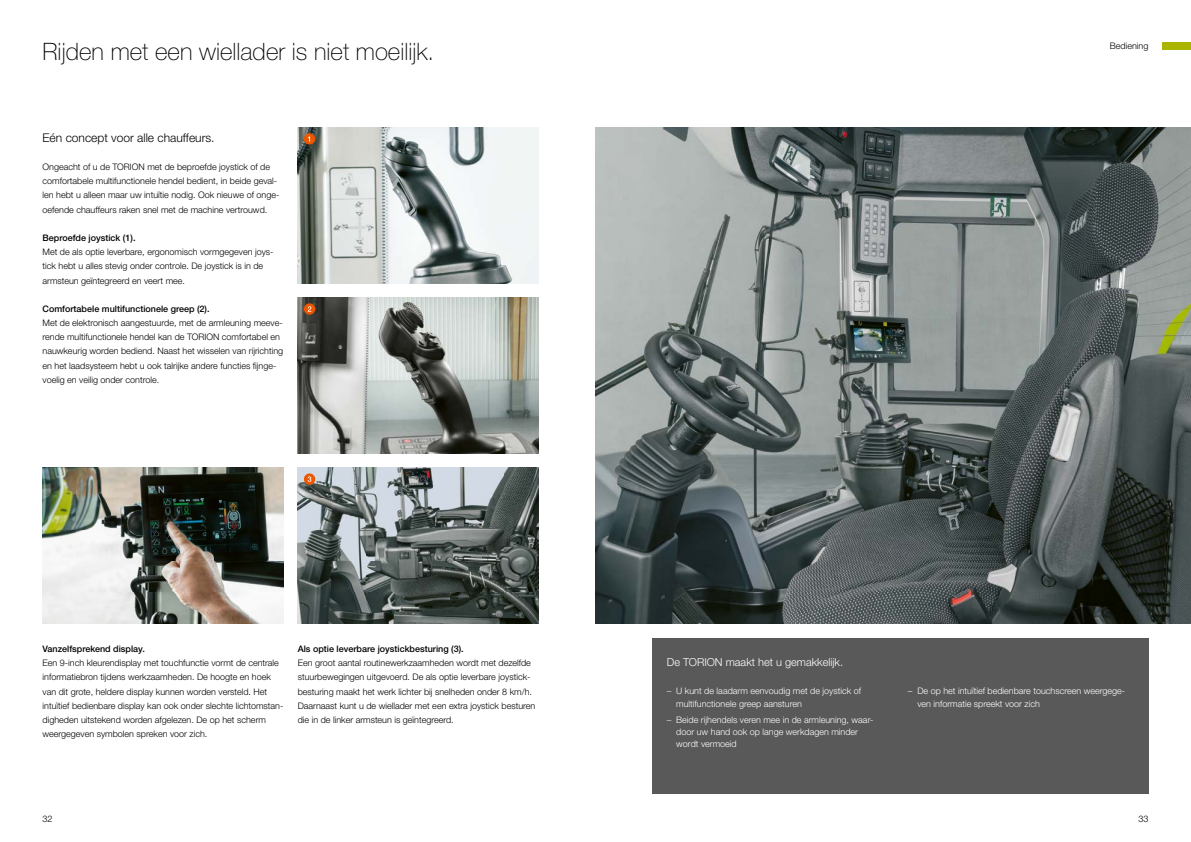
<style>
.page{position:relative;width:1191px;height:842px;background:#fff}
.page>*{position:absolute;margin:0;border:0;box-sizing:border-box;transform-origin:0 0}
.t1{font:100 24px "CLAAS Helvetica Neue";color:#000}
.t2{font:300 12px "CLAAS Helvetica Neue";color:#000}
.t3{font:300 11px "CLAAS Helvetica Neue";color:#fff}
.t4{font:300 9px/14.2px "CLAAS Helvetica Neue";color:#000}
.t5{font:300 9px/12.4px "CLAAS Helvetica Neue";color:#fff}
.t6{font:500 9px "CLAAS Helvetica Neue";color:#000}
</style>
<div class="page">
<div style="left:1162px;top:43px;width:29px;height:7px;background:#aab500"></div>
<img style="left:595px;top:128px;width:596px;height:496px">
<img style="left:43px;top:468px;width:240px;height:156px">
<img style="left:298px;top:468px;width:241px;height:156px">
<img style="left:298px;top:128px;width:241px;height:155px">
<img style="left:298px;top:298px;width:241px;height:156px">
<svg style="left:304px;top:133px;width:11px;height:12px"></svg>
<svg style="left:308px;top:136px;width:2px;height:6px"></svg>
<svg style="left:304px;top:303px;width:11px;height:12px"></svg>
<svg style="left:308px;top:306px;width:3px;height:6px"></svg>
<svg style="left:304px;top:473px;width:11px;height:12px"></svg>
<svg style="left:308px;top:476px;width:3px;height:6px"></svg>
<div style="left:652px;top:638px;width:496px;height:156px;background:#595959"></div>
<h1 class="t1" style="left:43px;top:36px;width:393px">Rijden met een wiellader is niet moeilijk.</h1>
<h2 class="t2" style="left:43px;top:130px;width:174px">Eén concept voor alle chauffeurs.</h2>
<p class="t4" style="left:43px;top:160px;width:238px">Ongeacht of u de TORION met de beproefde joystick of de comfortabele multifunctionele hendel bedient, in beide geval&shy;len hebt u alleen maar uw intuïtie nodig. Ook nieuwe of onge&shy;oefende chauffeurs raken snel met de machine vertrouwd.</p>
<p class="t6" style="left:43px;top:232px;width:94px">Beproefde joystick (1).</p>
<p class="t4" style="left:43px;top:245px;width:233px">Met de als optie leverbare, ergonomisch vormgegeven joys&shy;tick hebt u alles stevig onder controle. De joystick is in de armsteun geïntegreerd en veert mee.</p>
<p class="t6" style="left:43px;top:303px;width:169px">Comfortabele multifunctionele greep (2).</p>
<p class="t4" style="left:43px;top:316px;width:242px">Met de elektronisch aangestuurde, met de armleuning meeve&shy;rende multifunctionele hendel kan de TORION comfortabel en nauwkeurig worden bediend. Naast het wisselen van rijrichting en het laadsysteem hebt u ook talrijke andere functies fijnge&shy;voelig en veilig onder controle.</p>
<p class="t6" style="left:43px;top:643px;width:104px">Vanzelfsprekend display.</p>
<p class="t4" style="left:43px;top:656px;width:242px">Een 9-inch kleurendisplay met touchfunctie vormt de centrale informatiebron tijdens werkzaamheden. De hoogte en hoek van dit grote, heldere display kunnen worden versteld. Het intuïtief bedienbare display kan ook onder slechte lichtomstan&shy;digheden uitstekend worden afgelezen. De op het scherm weergegeven symbolen spreken voor zich.</p>
<p class="t6" style="left:298px;top:643px;width:167px">Als optie leverbare joystickbesturing (3).</p>
<p class="t4" style="left:298px;top:656px;width:239px">Een groot aantal routinewerkzaamheden wordt met dezelfde stuurbewegingen uitgevoerd. De als optie leverbare joystick&shy;besturing maakt het werk lichter bij snelheden onder 8 km/h.<br>Daarnaast kunt u de wiellader met een extra joystick besturen die in de linker armsteun is geïntegreerd.</p>
<p class="t4" style="left:1110px;top:39px;width:40px">Bediening</p>
<p class="t3" style="left:667px;top:655px;width:178px">De TORION maakt het u gemakkelijk.</p>
<p class="t5" style="left:676px;top:685px;width:186px;text-indent:-10px">− U kunt de laadarm eenvoudig met de joystick of multifunctionele greep aansturen</p>
<p class="t5" style="left:676px;top:713px;width:199px;text-indent:-10px">− Beide rijhendels veren mee in de armleuning, waar&shy;door uw hand ook op lange werkdagen minder wordt vermoeid</p>
<p class="t5" style="left:917px;top:685px;width:209px;text-indent:-10px">− De op het intuïtief bedienbare touchscreen weergege&shy;ven informatie spreekt voor zich</p>
<p class="t4" style="left:43px;top:812px;width:11px">32</p>
<p class="t4" style="left:1138px;top:812px;width:12px">33</p>
</div>
